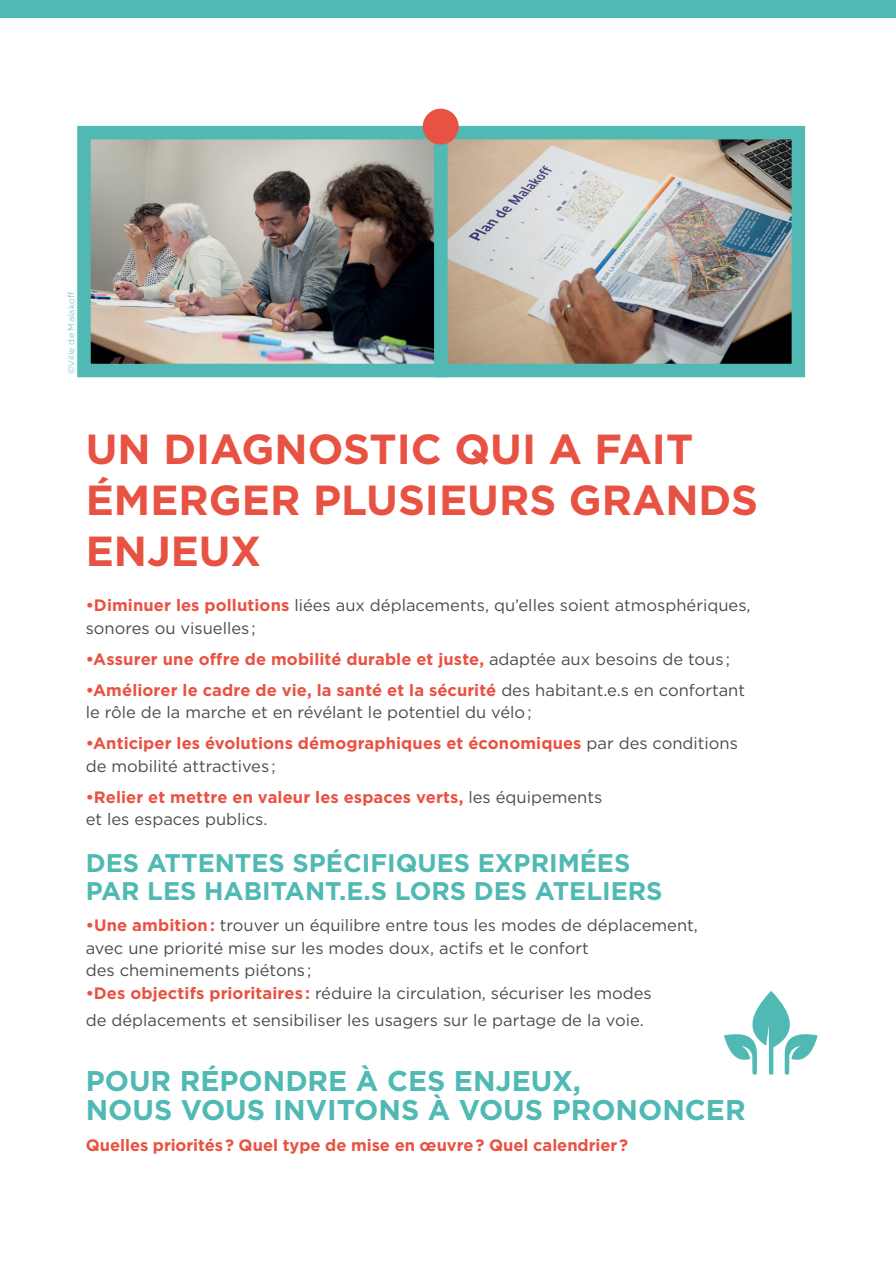
<style>
.page{position:relative;width:896px;height:1265px;background:#fff}
.page>*{position:absolute;margin:0;border:0;box-sizing:border-box;transform-origin:0 0}
.t1{font:700 42px/51px "Gotham";color:#e85242}
.t2{font:700 28.5px/28.5px "Gotham";color:#50b9b3}
.t3{font:700 25.5px/28.5px "Gotham";color:#50b9b3}
.t4{font:16.5px/22.5px "Gotham";color:#4b4c4d}
.t5{font:700 16.5px/22.5px "Gotham";letter-spacing:.005em;color:#e85242}
.t6{font:300 9px "Gotham";letter-spacing:.025em;color:#50b9b3}
.s1{font-weight:700;color:#e85242}
.s2{font-weight:400;color:#4b4c4d}
</style>
<div class="page">
<div style="left:0;top:1px;width:895px;height:17px;background:#50b9b3"></div>
<img style="left:92px;top:141px;width:341px;height:221px">
<div style="left:77px;top:126px;width:371px;height:251px;border:14px solid #50b9b3"></div>
<img style="left:449px;top:141px;width:341px;height:221px">
<div style="left:434px;top:126px;width:371px;height:251px;border:14px solid #50b9b3"></div>
<div style="left:422px;top:109px;width:36px;height:36px;background:#e85242;border-radius:50%"></div>
<svg style="left:724px;top:991px;width:93px;height:83px"></svg>
<p class="t6" style="left:66px;top:374px;width:84px;rotate:-90deg">©Ville de Malakoff</p>
<h1 class="t1" style="left:86px;top:423px;width:673px">UN DIAGNOSTIC QUI A FAIT<br>ÉMERGER PLUSIEURS GRANDS<br>ENJEUX</h1>
<p class="t4" style="left:86px;top:593px;width:666px"><span class="s1">•Diminuer les pollutions</span> liées aux déplacements, qu’elles soient atmosphériques, sonores ou visuelles ;</p>
<p class="t5" style="left:86px;top:647px;width:645px">•Assurer une offre de mobilité durable et juste, <span class="s2">adaptée aux besoins de tous ;</span></p>
<p class="t4" style="left:86px;top:678px;width:660px"><span class="s1">•Améliorer le cadre de vie, la santé et la sécurité</span> des habitant.e.s en confortant le rôle de la marche et en révélant le potentiel du vélo ;</p>
<p class="t5" style="left:86px;top:732px;width:653px">•Anticiper les évolutions démographiques et économiques <span class="s2">par des conditions de mobilité attractives ;</span></p>
<p class="t5" style="left:86px;top:785px;width:518px">•Relier et mettre en valeur les espaces verts, <span class="s2">les équipements et les espaces publics.</span></p>
<h3 class="t3" style="left:86px;top:848px;width:578px">DES ATTENTES SPÉCIFIQUES EXPRIMÉES<br>PAR LES HABITANT.E.S LORS DES ATELIERS</h3>
<p class="t4" style="left:86px;top:913px;width:613px"><span class="s1">•Une ambition :</span> trouver un équilibre entre tous les modes de déplacement, avec une priorité mise sur les modes doux, actifs et le confort<br>des cheminements piétons ;</p>
<p class="t4" style="left:86px;top:979px;width:567px;line-height:27px"><span class="s1">•Des objectifs prioritaires :</span> réduire la circulation, sécuriser les modes de déplacements et sensibiliser les usagers sur le partage de la voie.</p>
<h2 class="t2" style="left:86px;top:1066px;width:661px">POUR RÉPONDRE À CES ENJEUX,<br>NOUS VOUS INVITONS À VOUS PRONONCER</h2>
<p class="t5" style="left:86px;top:1133px;width:544px">Quelles priorités ? Quel type de mise en œuvre ? Quel calendrier ?</p>
</div>
